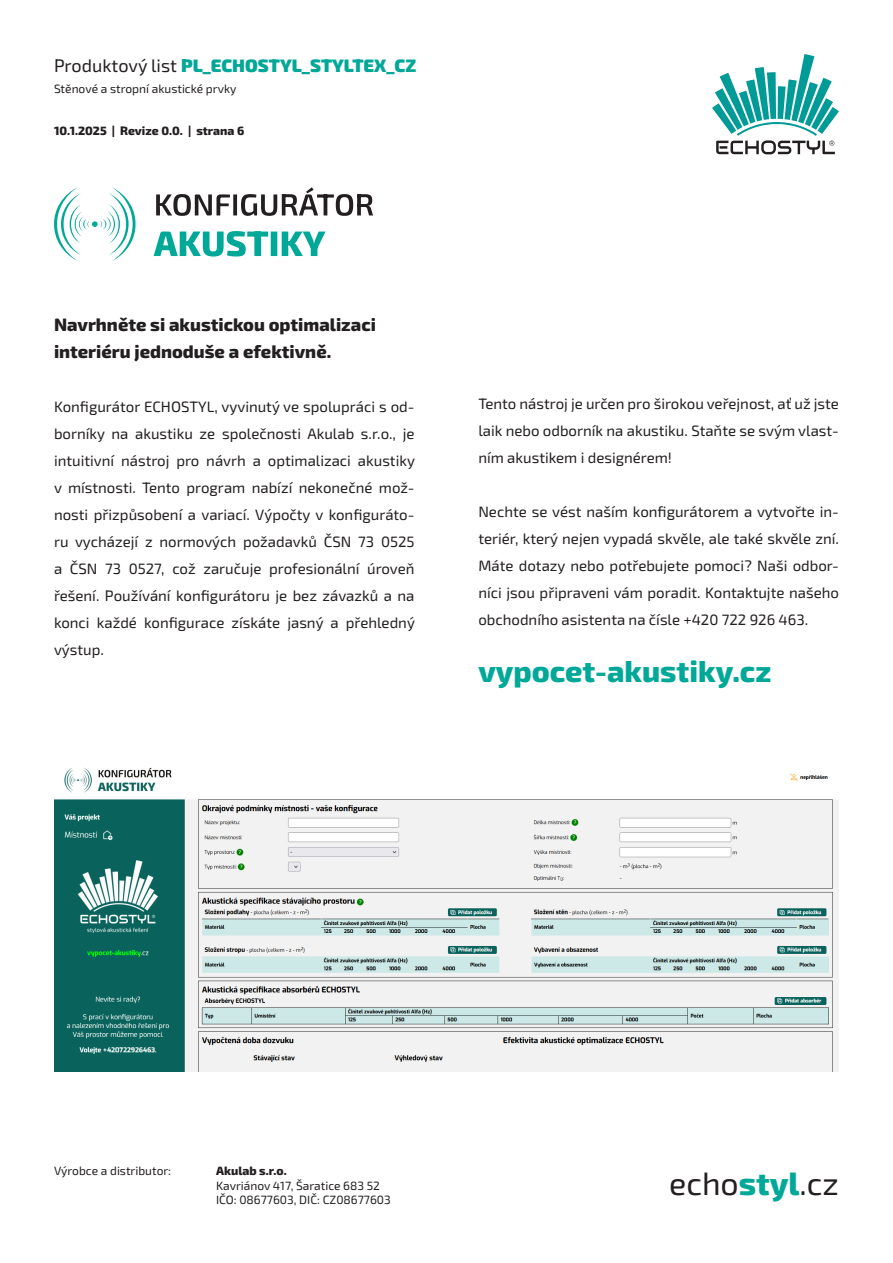
<style>
.page{position:relative;width:893px;height:1263px;background:#fff}
.page>*{position:absolute;margin:0;border:0;box-sizing:border-box;transform-origin:0 0}
.t1{font:32.1px "Exo 2";color:#231f20}
.t2{font:800 30px "Exo 2";color:#00a897}
.t3{font:800 18px "Exo 2";color:#231f20}
.t4{font:900 18px "Exo 2";color:#00a897}
.t5{font:15px/27px "Exo 2";color:#231f20;text-align:justify}
.t6{font:12px/14.4px "Exo 2";color:#231f20}
.t7{font:800 12px "Exo 2";color:#231f20}
.s1{font-weight:400;color:#231f20}
.s2{font-weight:800;color:#00a897}
</style>
<div class="page">
<svg style="left:712px;top:54px;width:127px;height:100px"></svg>
<img style="left:54px;top:767px;width:785px;height:304px">
<svg style="left:154px;top:231px;width:172px;height:25px"></svg>
<svg style="left:156px;top:187px;width:217px;height:29px"></svg>
<svg style="left:54px;top:187px;width:82px;height:74px"></svg>
<p class="t4" style="left:54px;top:53px;width:364px"><span class="s1">Produktový list</span> PL_ECHOSTYL_STYLTEX_CZ</p>
<p class="t6" style="left:54px;top:81px;width:184px">Stěnové a stropní akustické prvky</p>
<p class="t7" style="left:54px;top:122px;width:192px">10.1.2025 | Revize 0.0. | strana 6</p>
<p class="t3" style="left:54px;top:312px;width:323px">Navrhněte si akustickou optimalizaci</p>
<p class="t3" style="left:54px;top:339px;width:279px">interiéru jednoduše a efektivně.</p>
<p class="t5" style="left:54px;top:392px;width:362px">Konfigurátor ECHOSTYL, vyvinutý ve spolupráci s od&shy;borníky na akustiku ze společnosti Akulab s.r.o., je intuitivní nástroj pro návrh a optimalizaci akustiky v místnosti. Tento program nabízí nekonečné mož&shy;nosti přizpůsobení a variací. Výpočty v konfiguráto&shy;ru vycházejí z normových požadavků ČSN 73 0525 a ČSN 73 0527, což zaručuje profesionální úroveň řešení. Používání konfigurátoru je bez závazků a na konci každé konfigurace získáte jasný a přehledný výstup.</p>
<p class="t5" style="left:478px;top:389px;width:362px">Tento nástroj je určen pro širokou veřejnost, ať už jste laik nebo odborník na akustiku. Staňte se svým vlast&shy;ním akustikem i designérem!</p>
<p class="t5" style="left:478px;top:497px;width:362px">Nechte se vést naším konfigurátorem a vytvořte in&shy;teriér, který nejen vypadá skvěle, ale také skvěle zní.<br>Máte dotazy nebo potřebujete pomoci? Naši odbor&shy;níci jsou připraveni vám poradit. Kontaktujte našeho obchodního asistenta na čísle +420 722 926 463.</p>
<p class="t2" style="left:478px;top:650px;width:295px">vypocet-akustiky.cz</p>
<p class="t6" style="left:54px;top:1163px;width:119px">Výrobce a distributor:</p>
<p class="t7" style="left:216px;top:1163px;width:72px">Akulab s.r.o.</p>
<p class="t6" style="left:216px;top:1178px;width:176px">Kavriánov 417, Šaratice 683 52<br>IČO: 08677603, DIČ: CZ08677603</p>
<h1 class="t1" style="left:669px;top:1161px;width:171px">echo<span class="s2">styl</span>.cz</h1>
</div>
